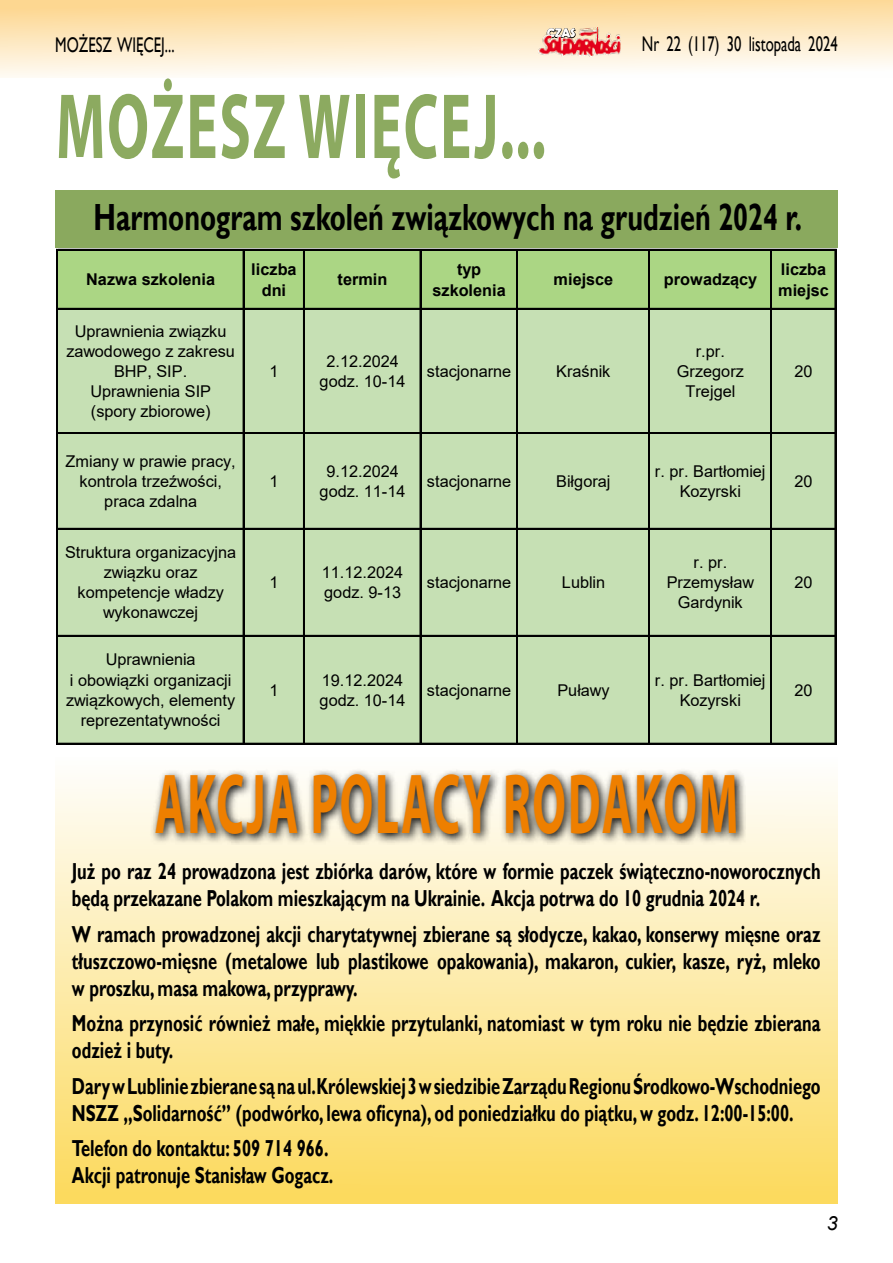
<style>
.page{position:relative;width:893px;height:1263px;background:#fff}
.page>*{position:absolute;margin:0;border:0;box-sizing:border-box;transform-origin:0 0}
.t1{font:700 93.6px "Myriad Pro";letter-spacing:.03em;color:#8caa60;scale:.62 1}
.t2{font:700 85.8px "Myriad Pro";letter-spacing:.04em;color:#ee7f00;scale:.55 1}
.t3{font:700 37.8px "Gill Sans";color:#000;scale:.71 1}
.t4{font:700 23.1px/27px "Gill Sans";color:#000;scale:.71 1}
.t5{font:21.15px "Gill Sans";color:#000;scale:.69 1}
.t6{font:700 20.7px "Arial";color:#000}
.t7{font:italic 19.5px "Arial";color:#000}
.t8{font:16.2px/20.1px "Arial";color:#000;text-align:center}
.t9{font:700 16.2px/20.9px "Arial";color:#000;text-align:center}
.t10{font:700 12.6px "Berlin Sans FB Demi";color:#fff}
</style>
<div class="page">
<div style="left:0;top:0;width:893px;height:78px;background:linear-gradient(to bottom,#fdd68f,#fefdfb)"></div>
<svg style="left:547px;top:26px;width:28px;height:2px"></svg>
<img style="left:537px;top:29px;width:85px;height:27px">
<img style="left:578px;top:27px;width:22px;height:1px">
<img style="left:539px;top:28px;width:81px;height:27px">
<div style="left:55px;top:757px;width:782px;height:446px;background:linear-gradient(to bottom,#fefefd,#fcd95c)"></div>
<div style="left:58px;top:250px;width:778px;height:59px;background:#abd684"></div>
<div style="left:58px;top:309px;width:778px;height:435px;background:#c6e0b4"></div>
<hr style="left:57px;top:249px;width:1px;height:495px;background:#000">
<hr style="left:243px;top:251px;width:1px;height:493px;background:#000">
<hr style="left:303px;top:251px;width:2px;height:493px;background:#000">
<hr style="left:420px;top:251px;width:1px;height:493px;background:#000">
<hr style="left:516px;top:251px;width:1px;height:493px;background:#000">
<hr style="left:517px;top:251px;width:1px;height:493px;background:#000">
<hr style="left:649px;top:251px;width:1px;height:493px;background:#000">
<hr style="left:770px;top:251px;width:2px;height:493px;background:#000">
<hr style="left:835px;top:251px;width:1px;height:493px;background:#000">
<hr style="left:58px;top:249px;width:778px;height:2px;background:#000">
<hr style="left:58px;top:308px;width:778px;height:2px;background:#000">
<hr style="left:58px;top:432px;width:778px;height:1px;background:#000">
<hr style="left:58px;top:433px;width:778px;height:1px;background:#000">
<hr style="left:58px;top:528px;width:778px;height:2px;background:#000">
<hr style="left:58px;top:635px;width:778px;height:2px;background:#000">
<hr style="left:58px;top:743px;width:778px;height:1px;background:#000">
<div style="left:55px;top:191px;width:783px;height:57px;background:#8aa95e"></div>
<svg style="left:148px;top:767px;width:598px;height:78px"></svg>
<p class="t10" style="left:547px;top:26px;width:30px">CZAS</p>
<p class="t5" style="left:55px;top:33px;width:174px">MOŻESZ WIĘCEJ...</p>
<p class="t5" style="left:642px;top:32px;width:285px">NR 22 (117) 30 LISTOPADA 2024</p>
<h1 class="t1" style="left:56px;top:65px;width:792px">MOŻESZ WIĘCEJ...</h1>
<h3 class="t3" style="left:94px;top:195px;width:1000px">Harmonogram szkoleń związkowych na grudzień 2024 r.</h3>
<p class="t6" style="left:238px;top:206px;width:418px">Harmonogram szkoleń na grudzień 2024 r.</p>
<p class="t9" style="left:86px;top:269px;width:130px">Nazwa szkolenia</p>
<p class="t9" style="left:251px;top:259px;width:47px">liczba dni</p>
<p class="t9" style="left:338px;top:269px;width:51px">termin</p>
<p class="t9" style="left:432px;top:259px;width:75px">typ szkolenia</p>
<p class="t9" style="left:554px;top:269px;width:61px">miejsce</p>
<p class="t9" style="left:664px;top:269px;width:95px">prowadzący</p>
<p class="t9" style="left:778px;top:259px;width:52px;text-align:left">liczba miejsc</p>
<p class="t8" style="left:66px;top:321px;width:170px">Uprawnienia związku zawodowego z zakresu<br>BHP, SIP.<br>Uprawnienia SIP (spory zbiorowe)</p>
<p class="t8" style="left:677px;top:341px;width:69px">r.pr.<br>Grzegorz<br>Trejgel</p>
<p class="t8" style="left:270px;top:361px;width:11px">1</p>
<p class="t8" style="left:319px;top:351px;width:88px">2.12.2024 godz. 10-14</p>
<p class="t8" style="left:427px;top:361px;width:86px">stacjonarne</p>
<p class="t8" style="left:556px;top:361px;width:56px">Kraśnik</p>
<p class="t8" style="left:794px;top:361px;width:20px">20</p>
<p class="t8" style="left:66px;top:451px;width:172px">Zmiany w prawie pracy, kontrola trzeźwości, praca zdalna</p>
<p class="t8" style="left:65px;top:542px;width:173px">Struktura organizacyjna związku oraz kompetencje władzy wykonawczej</p>
<p class="t8" style="left:66px;top:650px;width:171px">Uprawnienia<br>i obowiązki organizacji związkowych, elementy reprezentatywności</p>
<p class="t8" style="left:270px;top:471px;width:11px">1</p>
<p class="t8" style="left:319px;top:461px;width:88px">9.12.2024 godz. 11-14</p>
<p class="t8" style="left:427px;top:471px;width:86px">stacjonarne</p>
<p class="t8" style="left:556px;top:471px;width:56px">Biłgoraj</p>
<p class="t8" style="left:655px;top:461px;width:112px">r. pr. Bartłomiej<br>Kozyrski</p>
<p class="t8" style="left:794px;top:471px;width:20px">20</p>
<p class="t8" style="left:270px;top:572px;width:11px">1</p>
<p class="t8" style="left:322px;top:562px;width:83px;text-align:left">11.12.2024 godz. 9-13</p>
<p class="t8" style="left:427px;top:572px;width:86px">stacjonarne</p>
<p class="t8" style="left:562px;top:572px;width:45px">Lublin</p>
<p class="t8" style="left:667px;top:552px;width:89px">r. pr.<br>Przemysław<br>Gardynik</p>
<p class="t8" style="left:794px;top:572px;width:20px">20</p>
<p class="t8" style="left:270px;top:680px;width:11px">1</p>
<p class="t8" style="left:319px;top:670px;width:88px;text-align:left">19.12.2024 godz. 10-14</p>
<p class="t8" style="left:427px;top:680px;width:86px">stacjonarne</p>
<p class="t8" style="left:557px;top:680px;width:54px">Puławy</p>
<p class="t8" style="left:655px;top:670px;width:112px">r. pr. Bartłomiej<br>Kozyrski</p>
<p class="t8" style="left:794px;top:680px;width:20px">20</p>
<h2 class="t2" style="left:155px;top:748px;width:1063px">AKCJA POLACY RODAKOM</h2>
<p class="t4" style="left:72px;top:858px;width:1056px">Już po raz 24 prowadzona jest zbiórka darów, które w formie paczek świąteczno-noworocznych będą przekazane Polakom mieszkającym na Ukrainie. Akcja potrwa do 10 grudnia 2024 r.</p>
<p class="t4" style="left:72px;top:921px;width:1056px;text-align:justify">W ramach prowadzonej akcji charytatywnej zbierane są słodycze, kakao, konserwy mięsne oraz tłuszczowo-mięsne (metalowe lub plastikowe opakowania), makaron, cukier, kasze, ryż, mleko w proszku, masa makowa, przyprawy.</p>
<p class="t4" style="left:72px;top:1010px;width:1056px">Można przynosić również małe, miękkie przytulanki, natomiast w tym roku nie będzie zbierana odzież i buty.</p>
<p class="t4" style="left:72px;top:1073px;width:1056px">Dary w Lublinie zbierane są na ul.Królewskiej 3 w siedzibie Zarządu Regionu Środkowo-Wschodniego<br>NSZZ „Solidarność” (podwórko, lewa oficyna), od poniedziałku do piątku, w godz. 12:00-15:00.</p>
<p class="t4" style="left:72px;top:1135px;width:370px">Telefon do kontaktu: 509 714 966.<br>Akcji patronuje Stanisław Gogacz.</p>
<p class="t7" style="left:827px;top:1211px;width:12px">3</p>
</div>
